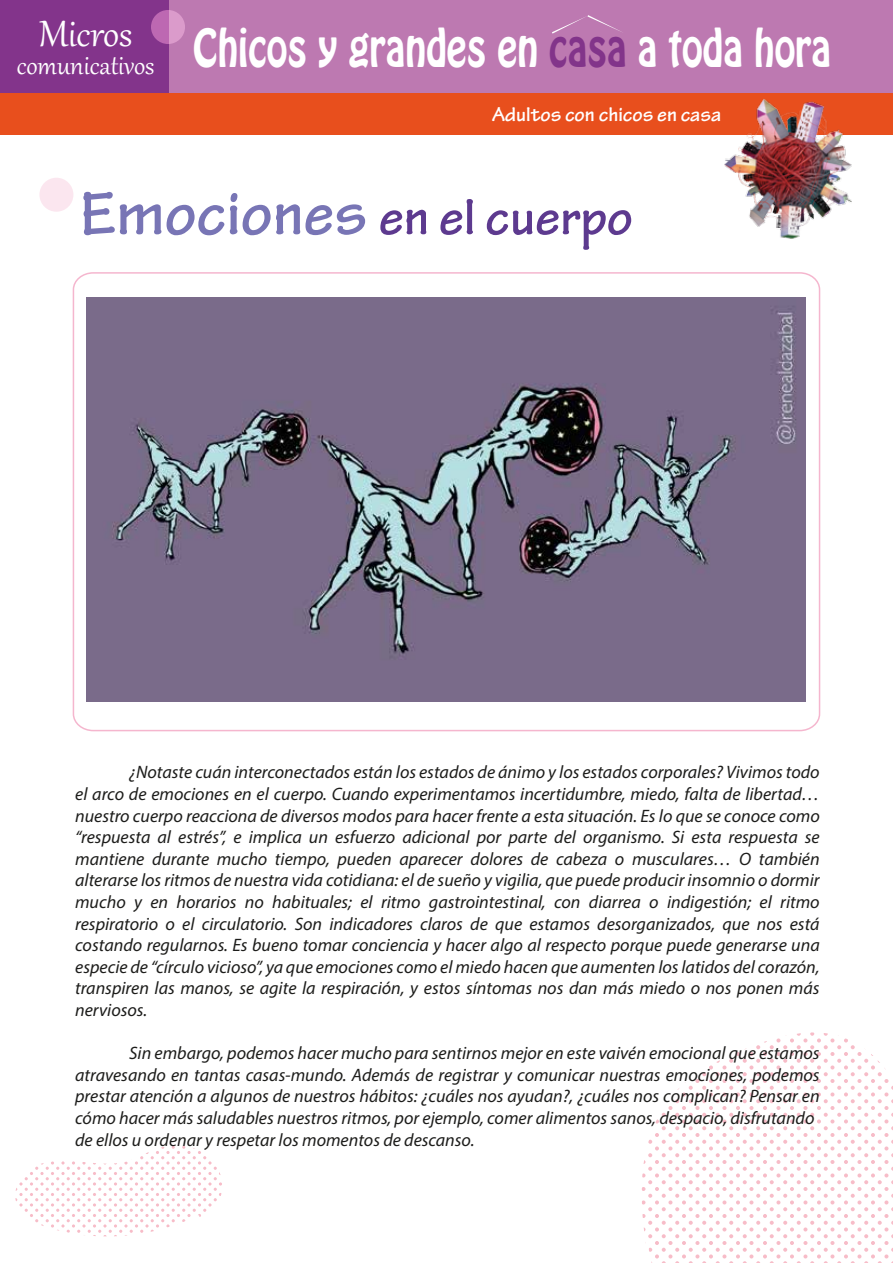
<style>
.page{position:relative;width:893px;height:1263px;background:#fff}
.page>*{position:absolute;margin:0;border:0;box-sizing:border-box;transform-origin:0 0}
.t1{font:700 53.4px "Tekton Pro";color:#5d3a8f}
.t2{font:46.35px "Hobo Std";color:#fff;scale:.82 1}
.t3{font:45px "Gabriola";color:#fff}
.t4{font:31.5px "Gabriola";color:#fff}
.t5{font:700 21px "Tekton Pro";color:#fff}
.t6{font:italic 18px/21.6px "Myriad Pro";color:#1d1d1b;text-align:justify}
.s1{color:#82348a}
.s2{font-size:65.25px;color:#7875b5}
</style>
<div class="page">
<svg style="left:72px;top:272px;width:749px;height:460px"></svg>
<div style="left:168px;top:0;width:725px;height:93px;background:#bd79b1"></div>
<div style="left:0;top:0;width:168px;height:93px;background:#83348b"></div>
<svg style="left:15px;top:1145px;width:207px;height:91px"></svg>
<svg style="left:642px;top:1032px;width:251px;height:230px"></svg>
<svg style="left:151px;top:10px;width:34px;height:34px"></svg>
<div style="left:39px;top:178px;width:34px;height:34px;background:#fbe6ef;border-radius:50%"></div>
<div style="left:0;top:93px;width:893px;height:41px;background:#e84f1d"></div>
<svg style="left:552px;top:15px;width:70px;height:19px"></svg>
<img style="left:711px;top:99px;width:155px;height:140px">
<img style="left:87px;top:298px;width:718px;height:404px">
<h3 class="t3" style="left:39px;top:5px;width:95px">Micros</h3>
<h3 class="t4" style="left:17px;top:44px;width:139px">comunicativos</h3>
<h2 class="t2" style="left:193px;top:16px;width:779px">Chicos y grandes en <span class="s1">casa</span> a toda hora</h2>
<p class="t5" style="left:492px;top:102px;width:231px">Adultos con chicos en casa</p>
<h1 class="t1" style="left:80px;top:186px;width:554px"><span class="s2">Emociones</span> en el cuerpo</h1>
<p class="t6" style="left:75px;top:761px;width:746px;text-indent:54px">¿Notaste cuán interconectados están los estados de ánimo y los estados corporales? Vivimos todo el arco de emociones en el cuerpo. Cuando experimentamos incertidumbre, miedo, falta de libertad… nuestro cuerpo reacciona de diversos modos para hacer frente a esta situación. Es lo que se conoce como “respuesta al estrés”, e implica un esfuerzo adicional por parte del organismo. Si esta respuesta se mantiene durante mucho tiempo, pueden aparecer dolores de cabeza o musculares… O también alterarse los ritmos de nuestra vida cotidiana: el de sueño y vigilia, que puede producir insomnio o dormir mucho y en horarios no habituales; el ritmo gastrointestinal, con diarrea o indigestión; el ritmo respiratorio o el circulatorio. Son indicadores claros de que estamos desorganizados, que nos está costando regularnos. Es bueno tomar conciencia y hacer algo al respecto porque puede generarse una especie de “círculo vicioso”, ya que emociones como el miedo hacen que aumenten los latidos del corazón, transpiren las manos, se agite la respiración, y estos síntomas nos dan más miedo o nos ponen más nerviosos.</p>
<p class="t6" style="left:75px;top:1042px;width:746px;text-align:left;text-indent:54px">Sin embargo, podemos hacer mucho para sentirnos mejor en este vaivén emocional que estamos atravesando en tantas casas-mundo. Además de registrar y comunicar nuestras emociones, podemos prestar atención a algunos de nuestros hábitos: ¿cuáles nos ayudan?, ¿cuáles nos complican? Pensar en cómo hacer más saludables nuestros ritmos, por ejemplo, comer alimentos sanos, despacio, disfrutando de ellos u ordenar y respetar los momentos de descanso.</p>
</div>
